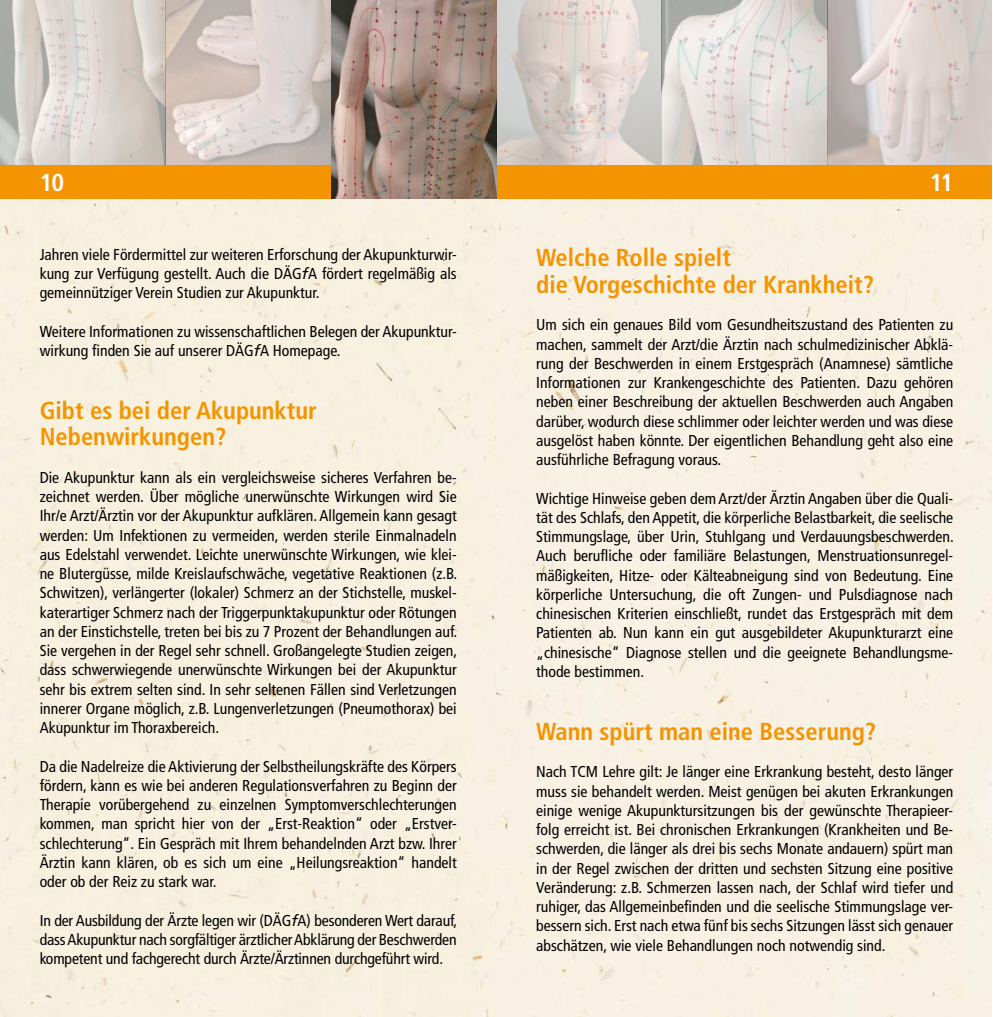
<style>
.page{position:relative;width:993px;height:1017px;background:#fff}
.page>*{position:absolute;margin:0;border:0;box-sizing:border-box;transform-origin:0 0}
.t1{font:700 condensed 24.5px/26.2px "Frutiger LT";color:#f39400}
.t2{font:700 condensed 24.5px "Frutiger LT";color:#fff}
.t3{font:condensed 15.75px/19.2px "Frutiger LT";color:#000;text-align:justify}
.s1{font-style:italic;font-stretch:normal}
</style>
<div class="page">
<div style="left:0;top:198px;width:496px;height:819px;background:#f8f1df"></div>
<div style="left:496px;top:198px;width:494px;height:819px;background:#f8f0e3"></div>
<img style="left:166px;top:0;width:165px;height:165px">
<img style="left:331px;top:0;width:659px;height:165px">
<img style="left:0;top:0;width:166px;height:165px">
<svg style="left:0;top:165px;width:496px;height:33px;background:#d48c25"></svg>
<div style="left:496px;top:165px;width:494px;height:33px;background:#f39400"></div>
<h1 class="t2" style="left:40px;top:168px;width:26px">10</h1>
<h1 class="t2" style="left:929px;top:168px;width:25px">11</h1>
<p class="t3" style="left:40px;top:245px;width:418px">Jahren viele Fördermittel zur weiteren Erforschung der Akupunkturwir&shy;kung zur Verfügung gestellt. Auch die DÄG<span class="s1">f</span>A fördert regelmäßig als gemeinnütziger Verein Studien zur Akupunktur.</p>
<p class="t3" style="left:40px;top:322px;width:418px">Weitere Informationen zu wissenschaftlichen Belegen der Akupunktur&shy;wirkung finden Sie auf unserer DÄG<span class="s1">f</span>A Homepage.</p>
<h1 class="t1" style="left:40px;top:398px;width:278px">Gibt es bei der Akupunktur<br>Nebenwirkungen?</h1>
<p class="t3" style="left:40px;top:468px;width:419px">Die Akupunktur kann als ein vergleichsweise sicheres Verfahren be&shy;zeichnet werden. Über mögliche unerwünschte Wirkungen wird Sie Ihr/e Arzt/Ärztin vor der Akupunktur aufklären. Allgemein kann gesagt werden: Um Infektionen zu vermeiden, werden sterile Einmalnadeln aus Edelstahl verwendet. Leichte unerwünschte Wirkungen, wie klei&shy;ne Blutergüsse, milde Kreislaufschwäche, vegetative Reaktionen (z.B.<br>Schwitzen), verlängerter (lokaler) Schmerz an der Stichstelle, muskel&shy;katerartiger Schmerz nach der Triggerpunktakupunktur oder Rötungen an der Einstichstelle, treten bei bis zu 7 Prozent der Behandlungen auf.<br>Sie vergehen in der Regel sehr schnell. Großangelegte Studien zeigen, dass schwerwiegende unerwünschte Wirkungen bei der Akupunktur sehr bis extrem selten sind. In sehr seltenen Fällen sind Verletzungen innerer Organe möglich, z.B. Lungenverletzungen (Pneumothorax) bei Akupunktur im Thoraxbereich.</p>
<p class="t3" style="left:40px;top:757px;width:418px">Da die Nadelreize die Aktivierung der Selbstheilungskräfte des Körpers fördern, kann es wie bei anderen Regulationsverfahren zu Beginn der Therapie vorübergehend zu einzelnen Symptomverschlechterungen kommen, man spricht hier von der „Erst-Reaktion“ oder „Erstver&shy;schlechterung“. Ein Gespräch mit Ihrem behandelnden Arzt bzw. Ihrer Ärztin kann klären, ob es sich um eine „Heilungsreaktion“ handelt oder ob der Reiz zu stark war.</p>
<p class="t3" style="left:40px;top:911px;width:419px">In der Ausbildung der Ärzte legen wir (DÄG<span class="s1">f</span>A) besonderen Wert darauf, dass Akupunktur nach sorgfältiger ärztlicher Abklärung der Beschwerden kompetent und fachgerecht durch Ärzte/Ärztinnen durchgeführt wird.</p>
<h1 class="t1" style="left:536px;top:245px;width:339px">Welche Rolle spielt<br>die Vorgeschichte der Krankheit?</h1>
<p class="t3" style="left:536px;top:315px;width:418px">Um sich ein genaues Bild vom Gesundheitszustand des Patienten zu machen, sammelt der Arzt/die Ärztin nach schulmedizinischer Abklä&shy;rung der Beschwerden in einem Erstgespräch (Anamnese) sämtliche Informationen zur Krankengeschichte des Patienten. Dazu gehören neben einer Beschreibung der aktuellen Beschwerden auch Angaben darüber, wodurch diese schlimmer oder leichter werden und was diese ausgelöst haben könnte. Der eigentlichen Behandlung geht also eine ausführliche Befragung voraus.</p>
<p class="t3" style="left:536px;top:489px;width:419px">Wichtige Hinweise geben dem Arzt/der Ärztin Angaben über die Quali&shy;tät des Schlafs, den Appetit, die körperliche Belastbarkeit, die seelische Stimmungslage, über Urin, Stuhlgang und Verdauungsbeschwerden.<br>Auch berufliche oder familiäre Belastungen, Menstruationsunregel&shy;mäßigkeiten, Hitze- oder Kälteabneigung sind von Bedeutung. Eine körperliche Untersuchung, die oft Zungen- und Pulsdiagnose nach chinesischen Kriterien einschließt, rundet das Erstgespräch mit dem Patienten ab. Nun kann ein gut ausgebildeter Akupunkturarzt eine „chinesische“ Diagnose stellen und die geeignete Behandlungsme&shy;thode bestimmen.</p>
<h1 class="t1" style="left:536px;top:718px;width:341px">Wann spürt man eine Besserung?</h1>
<p class="t3" style="left:536px;top:762px;width:418px">Nach TCM Lehre gilt: Je länger eine Erkrankung besteht, desto länger muss sie behandelt werden. Meist genügen bei akuten Erkrankungen einige wenige Akupunktursitzungen bis der gewünschte Therapieer&shy;folg erreicht ist. Bei chronischen Erkrankungen (Krankheiten und Be&shy;schwerden, die länger als drei bis sechs Monate andauern) spürt man in der Regel zwischen der dritten und sechsten Sitzung eine positive Veränderung: z.B. Schmerzen lassen nach, der Schlaf wird tiefer und ruhiger, das Allgemeinbefinden und die seelische Stimmungslage ver&shy;bessern sich. Erst nach etwa fünf bis sechs Sitzungen lässt sich genauer abschätzen, wie viele Behandlungen noch notwendig sind.</p>
</div>
